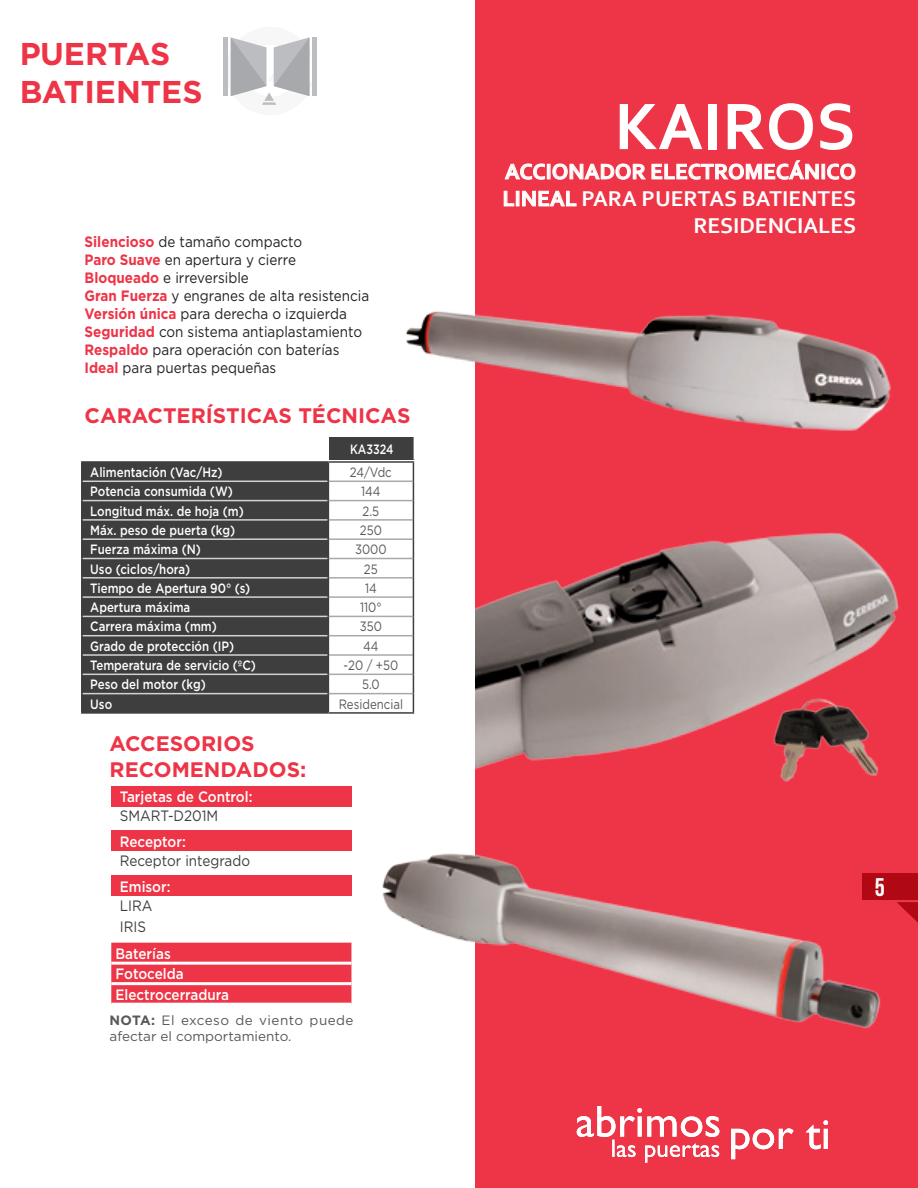
<style>
.page{position:relative;width:918px;height:1188px;background:#fff}
.page>*{position:absolute;margin:0;border:0;box-sizing:border-box;transform-origin:0 0}
.t1{font:700 69px "Corbel";color:#fff}
.t2{font:700 31.5px/37.8px "Gotham";color:#ee3447}
.t3{font:700 25.5px "Bebas Neue";color:#fff}
.t4{font:700 22.5px/27px "Corbel";color:#fff;text-align:right}
.t5{font:700 21px/25.2px "Gotham";color:#ee3447}
.t6{font:15px/18px "Gotham";color:#231f20;scale:.9 1}
.t7{font:500 15px/20.5px "Gotham";color:#fff;scale:.9 1}
.t8{font:15px/21.3px "Gotham";color:#3e3e3f;scale:.9 1}
.t9{font:500 13.5px "Gotham";color:#fff;scale:.85 1}
.t10{font:13.5px "Gotham";color:#57585a;scale:.85 1}
.t11{font:13.5px/16.2px "Gotham";color:#57585a}
.t12{font:500 13.5px "Gotham";color:#fff;scale:.8 1}
.s1{font-weight:700;color:#ee3447}
.s2{font-weight:700}
</style>
<div class="page">
<div style="left:475px;top:0;width:443px;height:1188px;background:#ee3447"></div>
<div style="left:862px;top:873px;width:56px;height:27px;background:#b00914"></div>
<svg style="left:897px;top:902px;width:21px;height:21px"></svg>
<svg style="left:504px;top:163px;width:41px;height:17px"></svg>
<div style="left:547px;top:164px;width:3px;height:15px;border:1px solid #fff"></div>
<svg style="left:552px;top:160px;width:267px;height:20px"></svg>
<div style="left:822px;top:164px;width:3px;height:15px;border:1px solid #fff"></div>
<svg style="left:827px;top:163px;width:29px;height:17px"></svg>
<svg style="left:504px;top:191px;width:10px;height:16px"></svg>
<div style="left:516px;top:191px;width:3px;height:15px;border:1px solid #fff"></div>
<svg style="left:522px;top:190px;width:55px;height:17px"></svg>
<div style="left:111px;top:786px;width:240px;height:20px;background:#ee3447"></div>
<div style="left:111px;top:831px;width:240px;height:20px;background:#ee3447"></div>
<div style="left:111px;top:875px;width:240px;height:21px;background:#ee3447"></div>
<div style="left:111px;top:943px;width:240px;height:60px;background:#ee3447"></div>
<hr style="left:111px;top:982px;width:240px;height:3px;background:#fff">
<hr style="left:111px;top:962px;width:240px;height:3px;background:#fff">
<svg style="left:731px;top:1120px;width:97px;height:39px"></svg>
<svg style="left:577px;top:1106px;width:142px;height:57px"></svg>
<div style="left:83px;top:463px;width:245px;height:249px;background:#3e3e3f"></div>
<hr style="left:83px;top:481px;width:245px;height:1px;background:#d1d2d4">
<hr style="left:83px;top:500px;width:245px;height:1px;background:#d1d2d4">
<hr style="left:83px;top:519px;width:245px;height:2px;background:#d1d2d4">
<hr style="left:83px;top:538px;width:245px;height:2px;background:#d1d2d4">
<hr style="left:83px;top:558px;width:245px;height:1px;background:#d1d2d4">
<hr style="left:83px;top:577px;width:245px;height:2px;background:#d1d2d4">
<hr style="left:83px;top:596px;width:245px;height:2px;background:#d1d2d4">
<hr style="left:83px;top:616px;width:245px;height:1px;background:#d1d2d4">
<hr style="left:83px;top:635px;width:245px;height:1px;background:#d1d2d4">
<hr style="left:83px;top:654px;width:245px;height:2px;background:#d1d2d4">
<hr style="left:83px;top:674px;width:245px;height:1px;background:#d1d2d4">
<hr style="left:83px;top:693px;width:245px;height:1px;background:#d1d2d4">
<hr style="left:81px;top:461px;width:247px;height:2px;background:#3e3e3f">
<svg style="left:81px;top:463px;width:2px;height:18px"></svg>
<hr style="left:81px;top:481px;width:2px;height:20px;background:#3e3e3f">
<svg style="left:81px;top:501px;width:2px;height:38px"></svg>
<hr style="left:81px;top:539px;width:2px;height:20px;background:#3e3e3f">
<svg style="left:81px;top:559px;width:2px;height:57px"></svg>
<hr style="left:81px;top:616px;width:2px;height:20px;background:#3e3e3f">
<svg style="left:81px;top:636px;width:2px;height:38px"></svg>
<hr style="left:81px;top:674px;width:2px;height:20px;background:#3e3e3f">
<svg style="left:81px;top:694px;width:2px;height:18px"></svg>
<hr style="left:81px;top:712px;width:247px;height:2px;background:#3e3e3f">
<hr style="left:328px;top:712px;width:86px;height:2px;background:#3e3e3f">
<svg style="left:328px;top:437px;width:87px;height:276px"></svg>
<div style="left:312px;top:37px;width:5px;height:59px;background:#bcbdc0"></div>
<div style="left:223px;top:37px;width:5px;height:59px;background:#bcbdc0"></div>
<svg style="left:230px;top:37px;width:80px;height:68px"></svg>
<img style="left:475px;top:532px;width:424px;height:238px">
<img style="left:406px;top:311px;width:485px;height:120px">
<img style="left:382px;top:853px;width:499px;height:176px">
<img style="left:769px;top:690px;width:118px;height:92px">
<h2 class="t2" style="left:19px;top:34px;width:185px">PUERTAS<br>BATIENTES</h2>
<p class="t6" style="left:85px;top:233px;width:318px"><span class="s1">Silencioso</span> de tamaño compacto<br><span class="s1">Paro Suave</span> en apertura y cierre <span class="s1">Bloqueado</span> e irreversible<br><span class="s1">Gran Fuerza</span> y engranes de alta resistencia <span class="s1">Versión única</span> para derecha o izquierda <span class="s1">Seguridad</span> con sistema antiaplastamiento <span class="s1">Respaldo</span> para operación con baterías <span class="s1">Ideal</span> para puertas pequeñas</p>
<h3 class="t5" style="left:85px;top:402px;width:327px">CARACTERÍSTICAS TÉCNICAS</h3>
<p class="t12" style="left:350px;top:440px;width:56px">KA3324</p>
<p class="t9" style="left:90px;top:463px;width:157px">Alimentación (Vac/Hz)</p>
<p class="t10" style="left:350px;top:464px;width:51px">24/Vdc</p>
<p class="t9" style="left:90px;top:483px;width:169px">Potencia consumida (W)</p>
<p class="t10" style="left:361px;top:483px;width:24px">144</p>
<p class="t9" style="left:90px;top:502px;width:182px">Longitud máx. de hoja (m)</p>
<p class="t10" style="left:363px;top:502px;width:21px">2.5</p>
<p class="t9" style="left:90px;top:521px;width:172px">Máx. peso de puerta (kg)</p>
<p class="t10" style="left:360px;top:522px;width:28px">250</p>
<p class="t9" style="left:90px;top:541px;width:132px">Fuerza máxima (N)</p>
<p class="t10" style="left:355px;top:541px;width:39px">3000</p>
<p class="t9" style="left:90px;top:560px;width:119px">Uso (ciclos/hora)</p>
<p class="t10" style="left:364px;top:560px;width:18px">25</p>
<p class="t9" style="left:90px;top:579px;width:190px">Tiempo de Apertura 90° (s)</p>
<p class="t10" style="left:365px;top:579px;width:15px">14</p>
<p class="t9" style="left:90px;top:599px;width:119px">Apertura máxima</p>
<p class="t10" style="left:360px;top:599px;width:27px">110°</p>
<p class="t9" style="left:90px;top:618px;width:150px">Carrera máxima (mm)</p>
<p class="t10" style="left:360px;top:618px;width:28px">350</p>
<p class="t9" style="left:90px;top:637px;width:171px">Grado de protección (IP)</p>
<p class="t10" style="left:363px;top:637px;width:20px">44</p>
<p class="t9" style="left:90px;top:656px;width:196px">Temperatura de servicio (ºC)</p>
<p class="t10" style="left:343px;top:657px;width:66px">-20 / +50</p>
<p class="t9" style="left:90px;top:676px;width:137px">Peso del motor (kg)</p>
<p class="t10" style="left:362px;top:676px;width:22px">5.0</p>
<p class="t9" style="left:90px;top:695px;width:27px">Uso</p>
<p class="t10" style="left:339px;top:695px;width:77px">Residencial</p>
<h3 class="t5" style="left:110px;top:731px;width:198px">ACCESORIOS<br>RECOMENDADOS:</h3>
<p class="t7" style="left:120px;top:786px;width:149px">Tarjetas de Control:</p>
<p class="t8" style="left:120px;top:805px;width:111px">SMART-D201M</p>
<p class="t7" style="left:120px;top:831px;width:75px">Receptor:</p>
<p class="t8" style="left:120px;top:849px;width:146px">Receptor integrado</p>
<p class="t7" style="left:120px;top:876px;width:58px">Emisor:</p>
<p class="t8" style="left:120px;top:894px;width:38px">LIRA<br>IRIS</p>
<p class="t7" style="left:116px;top:943px;width:128px">Baterías<br>Fotocelda<br>Electrocerradura</p>
<p class="t11" style="left:110px;top:1012px;width:246px"><span class="s2">NOTA:</span> El exceso de viento puede afectar el comportamiento.</p>
<h1 class="t1" style="left:614px;top:83px;width:243px">KAIROS</h1>
<h3 class="t4" style="left:502px;top:158px;width:355px">ACCIONADOR ELECTROMECÁNICO<br>LINEAL PARA PUERTAS BATIENTES<br>RESIDENCIALES</h3>
<h3 class="t3" style="left:875px;top:873px;width:12px">5</h3>
</div>
